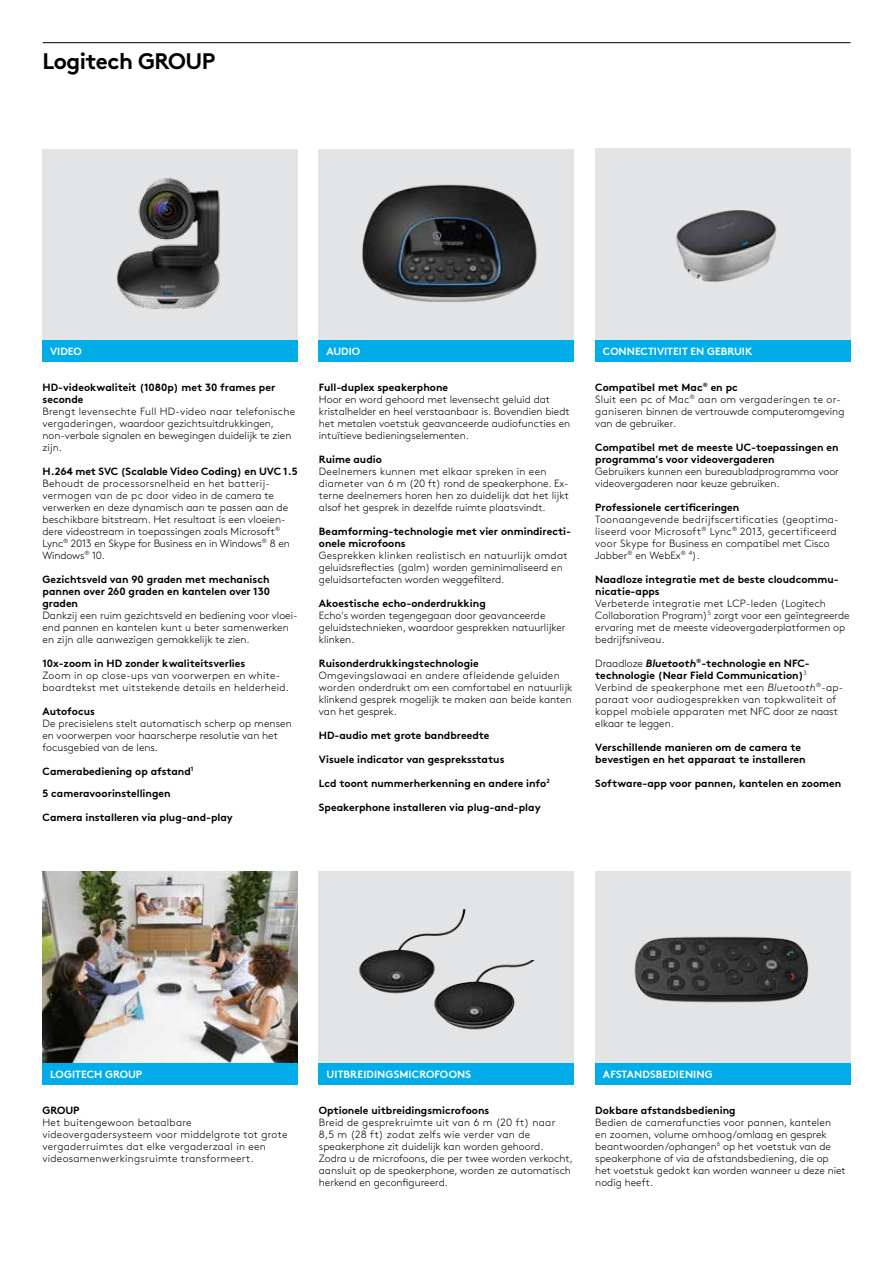
<style>
.page{position:relative;width:893px;height:1263px;background:#fff}
.page>*{position:absolute;margin:0;border:0;box-sizing:border-box;transform-origin:0 0}
.t1{font:700 22.5px "Brown Pro";letter-spacing:-.025em;color:#000}
.t2{font:300 10.5px/12px "Brown Pro";color:#000}
.t3{font:700 10.5px/12px "Brown Pro";color:#000}
.t4{font:300 10.5px/12px "Brown Pro";letter-spacing:.025em;color:#000}
.t5{font:700 10.5px "Brown Pro";color:#fff}
.s1{font-weight:700}
.s2{font-weight:700;font-style:italic}
.s3{font-style:italic}
</style>
<div class="page">
<hr style="left:43px;top:42px;width:807px;height:1px;background:#000">
<div style="left:43px;top:149px;width:255px;height:191px;background:#e3e4e6"></div>
<img style="left:43px;top:872px;width:255px;height:191px">
<div style="left:595px;top:149px;width:255px;height:191px;background:#e3e4e6"></div>
<div style="left:595px;top:872px;width:255px;height:191px;background:#e3e4e6"></div>
<div style="left:319px;top:149px;width:255px;height:191px;background:#e3e4e6"></div>
<div style="left:319px;top:872px;width:255px;height:191px;background:#e3e4e6"></div>
<div style="left:43px;top:340px;width:255px;height:21px;background:#00ade9"></div>
<div style="left:43px;top:1063px;width:255px;height:21px;background:#00ade9"></div>
<div style="left:319px;top:340px;width:255px;height:21px;background:#00ade9"></div>
<div style="left:319px;top:1063px;width:255px;height:21px;background:#00ade9"></div>
<div style="left:595px;top:340px;width:255px;height:21px;background:#00ade9"></div>
<div style="left:595px;top:1063px;width:255px;height:21px;background:#00ade9"></div>
<img style="left:362px;top:184px;width:175px;height:118px">
<img style="left:676px;top:210px;width:101px;height:72px">
<img style="left:634px;top:936px;width:175px;height:67px">
<img style="left:359px;top:908px;width:107px;height:86px">
<img style="left:431px;top:960px;width:104px;height:70px">
<img style="left:117px;top:178px;width:103px;height:131px">
<h1 class="t1" style="left:42px;top:42px;width:174px">Logitech GROUP</h1>
<p class="t5" style="left:50px;top:343px;width:33px">VIDEO</p>
<p class="t3" style="left:43px;top:380px;width:234px">HD-videokwaliteit (1080p) met 30 frames per seconde</p>
<p class="t2" style="left:43px;top:404px;width:254px">Brengt levensechte Full HD-video naar telefonische vergaderingen, waardoor gezichtsuitdrukkingen, non-verbale signalen en bewegingen duidelijk te zien zijn.</p>
<p class="t3" style="left:43px;top:464px;width:257px">H.264 met SVC (Scalable Video Coding) en UVC 1.5</p>
<p class="t2" style="left:43px;top:476px;width:249px">Behoudt de processorsnelheid en het batterij&shy;vermogen van de pc door video in de camera te verwerken en deze dynamisch aan te passen aan de beschikbare bitstream. Het resultaat is een vloeien&shy;dere videostream in toepassingen zoals Microsoft<sup>® </sup>Lync<sup>®</sup> 2013 en Skype for Business en in Windows<sup>®</sup> 8 en Windows<sup>®</sup> 10.</p>
<p class="t3" style="left:43px;top:572px;width:229px;text-align:justify">Gezichtsveld van 90 graden met mechanisch pannen over 260 graden en kantelen over 130 graden</p>
<p class="t2" style="left:43px;top:608px;width:257px">Dankzij een ruim gezichtsveld en bediening voor vloei&shy;end pannen en kantelen kunt u beter samenwerken en zijn alle aanwezigen gemakkelijk te zien.</p>
<p class="t3" style="left:43px;top:656px;width:204px">10x-zoom in HD zonder kwaliteitsverlies</p>
<p class="t4" style="left:43px;top:668px;width:248px">Zoom in op close-ups van voorwerpen en white&shy;boardtekst met uitstekende details en helderheid.</p>
<p class="t3" style="left:43px;top:704px;width:54px">Autofocus</p>
<p class="t2" style="left:43px;top:716px;width:251px">De precisielens stelt automatisch scherp op mensen en voorwerpen voor haarscherpe resolutie van het focusgebied van de lens.</p>
<p class="t3" style="left:43px;top:759px;width:152px;line-height:22.5px">Camerabediening op afstand<sup>1<br></sup>5 cameravoorinstellingen</p>
<p class="t3" style="left:43px;top:810px;width:192px">Camera installeren via plug-and-play</p>
<p class="t5" style="left:326px;top:343px;width:35px">AUDIO</p>
<p class="t3" style="left:319px;top:380px;width:131px">Full-duplex speakerphone</p>
<p class="t2" style="left:319px;top:392px;width:253px">Hoor en word gehoord met levensecht geluid dat kristalhelder en heel verstaanbaar is. Bovendien biedt het metalen voetstuk geavanceerde audiofuncties en intuïtieve bedieningselementen.</p>
<p class="t3" style="left:319px;top:452px;width:65px">Ruime audio</p>
<p class="t2" style="left:319px;top:464px;width:252px">Deelnemers kunnen met elkaar spreken in een diameter van 6 m (20 ft) rond de speakerphone. Ex&shy;terne deelnemers horen hen zo duidelijk dat het lijkt alsof het gesprek in dezelfde ruimte plaatsvindt.</p>
<p class="t3" style="left:319px;top:524px;width:254px">Beamforming-technologie met vier onmindirecti&shy;onele microfoons</p>
<p class="t2" style="left:319px;top:548px;width:250px">Gesprekken klinken realistisch en natuurlijk omdat geluidsreflecties (galm) worden geminimaliseerd en geluidsartefacten worden weggefilterd.</p>
<p class="t3" style="left:319px;top:596px;width:168px">Akoestische echo-onderdrukking</p>
<p class="t2" style="left:319px;top:608px;width:248px">Echo's worden tegengegaan door geavanceerde geluidstechnieken, waardoor gesprekken natuurlijker klinken.</p>
<p class="t3" style="left:319px;top:656px;width:161px">Ruisonderdrukkingstechnologie</p>
<p class="t2" style="left:319px;top:668px;width:255px">Omgevingslawaai en andere afleidende geluiden worden onderdrukt om een comfortabel en natuurlijk klinkend gesprek mogelijk te maken aan beide kanten van het gesprek.</p>
<p class="t3" style="left:319px;top:728px;width:172px">HD-audio met grote bandbreedte</p>
<p class="t3" style="left:319px;top:752px;width:187px">Visuele indicator van gespreksstatus</p>
<p class="t3" style="left:319px;top:776px;width:232px">Lcd toont nummerherkenning en andere info<sup>2</sup></p>
<p class="t3" style="left:319px;top:800px;width:223px">Speakerphone installeren via plug-and-play</p>
<p class="t5" style="left:603px;top:343px;width:151px">CONNECTIVITEIT EN GEBRUIK</p>
<p class="t2" style="left:595px;top:380px;width:251px"><span class="s1">Compatibel met Mac</span><sup>®</sup> <span class="s1">en pc<br></span>Sluit een pc of Mac<sup>®</sup> aan om vergaderingen te or&shy;ganiseren binnen de vertrouwde computeromgeving van de gebruiker.</p>
<p class="t3" style="left:595px;top:440px;width:245px">Compatibel met de meeste UC-toepassingen en programma's voor videovergaderen</p>
<p class="t2" style="left:595px;top:464px;width:245px">Gebruikers kunnen een bureaubladprogramma voor videovergaderen naar keuze gebruiken.</p>
<p class="t3" style="left:595px;top:500px;width:146px">Professionele certificeringen</p>
<p class="t4" style="left:595px;top:512px;width:245px">Toonaangevende bedrijfscertificaties (geoptima&shy;liseerd voor Microsoft<sup>®</sup> Lync<sup>®</sup> 2013, gecertificeerd voor Skype for Business en compatibel met Cisco Jabber<sup>®</sup> en WebEx<sup>®</sup> <sup>4</sup>).</p>
<p class="t3" style="left:595px;top:572px;width:245px">Naadloze integratie met de beste cloudcommu&shy;nicatie-apps</p>
<p class="t2" style="left:595px;top:596px;width:256px">Verbeterde integratie met LCP-leden (Logitech Collaboration Program)<sup>5</sup> zorgt voor een geïntegreerde ervaring met de meeste videovergaderplatformen op bedrijfsniveau.</p>
<p class="t4" style="left:595px;top:656px;width:249px">Draadloze <span class="s2">Bluetooth</span><sup>®</sup><span class="s1">-technologie en NFC&shy;technologie (Near Field Communication)</span><sup>3<br></sup>Verbind de speakerphone met een <span class="s3">Bluetooth</span><sup>®</sup>-ap&shy;paraat voor audiogesprekken van topkwaliteit of koppel mobiele apparaten met NFC door ze naast elkaar te leggen.</p>
<p class="t3" style="left:595px;top:740px;width:212px">Verschillende manieren om de camera te bevestigen en het apparaat te installeren</p>
<p class="t3" style="left:595px;top:776px;width:247px">Software-app voor pannen, kantelen en zoomen</p>
<p class="t5" style="left:50px;top:1065px;width:94px">LOGITECH GROUP</p>
<p class="t3" style="left:43px;top:1103px;width:39px">GROUP</p>
<p class="t4" style="left:43px;top:1115px;width:246px">Het buitengewoon betaalbare videovergadersysteem voor middelgrote tot grote vergaderruimtes dat elke vergaderzaal in een videosamenwerkingsruimte transformeert.</p>
<p class="t5" style="left:327px;top:1065px;width:146px">UITBREIDINGSMICROFOONS</p>
<p class="t3" style="left:319px;top:1103px;width:172px">Optionele uitbreidingsmicrofoons</p>
<p class="t2" style="left:319px;top:1115px;width:256px">Breid de gesprekruimte uit van 6 m (20 ft) naar 8,5 m (28 ft) zodat zelfs wie verder van de speakerphone zit duidelijk kan worden gehoord.<br>Zodra u de microfoons, die per twee worden verkocht, aansluit op de speakerphone, worden ze automatisch herkend en geconfigureerd.</p>
<p class="t5" style="left:603px;top:1065px;width:111px">AFSTANDSBEDIENING</p>
<p class="t3" style="left:595px;top:1103px;width:142px">Dokbare afstandsbediening</p>
<p class="t2" style="left:595px;top:1115px;width:252px">Bedien de camerafuncties voor pannen, kantelen<br>en zoomen, volume omhoog/omlaag en gesprek beantwoorden/ophangen<sup>6</sup> op het voetstuk van de speakerphone of via de afstandsbediening, die op het voetstuk gedokt kan worden wanneer u deze niet nodig heeft.</p>
</div>
